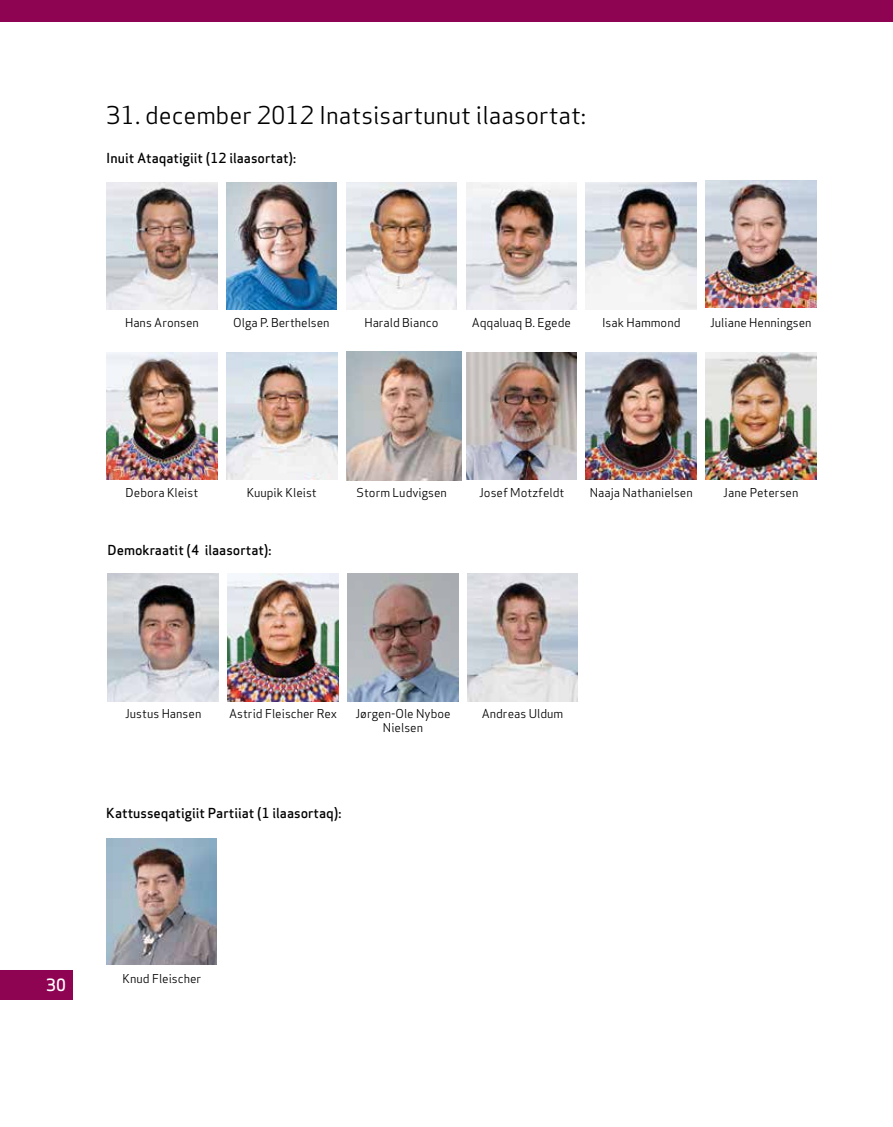
<style>
.page{position:relative;width:893px;height:1127px;background:#fff}
.page>*{position:absolute;margin:0;border:0;box-sizing:border-box;transform-origin:0 0}
.t1{font:24px "Apex Sans";color:#000}
.t2{font:500 16.5px "Apex Sans";color:#fff}
.t3{font:500 13.5px "Apex Sans";color:#000}
.t4{font:12px "Apex Sans";color:#000}
</style>
<div class="page">
<div style="left:0;top:0;width:893px;height:21px;background:#8e0352"></div>
<div style="left:0;top:969px;width:72px;height:30px;background:#8e0352"></div>
<img style="left:705px;top:352px;width:111px;height:128px">
<img style="left:466px;top:182px;width:111px;height:128px">
<img style="left:107px;top:182px;width:110px;height:128px">
<img style="left:107px;top:352px;width:110px;height:128px">
<img style="left:586px;top:352px;width:110px;height:128px">
<img style="left:705px;top:180px;width:111px;height:128px">
<img style="left:226px;top:182px;width:111px;height:128px">
<img style="left:586px;top:182px;width:110px;height:128px">
<img style="left:346px;top:182px;width:111px;height:128px">
<img style="left:227px;top:352px;width:110px;height:128px">
<img style="left:466px;top:352px;width:111px;height:128px">
<img style="left:347px;top:352px;width:115px;height:129px">
<img style="left:106px;top:839px;width:110px;height:126px">
<img style="left:467px;top:574px;width:111px;height:127px">
<img style="left:348px;top:574px;width:110px;height:127px">
<img style="left:108px;top:574px;width:110px;height:127px">
<img style="left:228px;top:574px;width:110px;height:127px">
<h1 class="t1" style="left:106px;top:96px;width:481px">31. december 2012 Inatsisartunut ilaasortat:</h1>
<p class="t3" style="left:106px;top:146px;width:191px">I nuit Ataqatigiit (12 ilaasortat):</p>
<p class="t4" style="left:125px;top:312px;width:75px">Hans Aronsen</p>
<p class="t4" style="left:472px;top:312px;width:101px">Aqqaluaq B. Egede</p>
<p class="t4" style="left:233px;top:312px;width:98px">Olga P. Berthelsen</p>
<p class="t4" style="left:364px;top:312px;width:76px">Harald Bianco</p>
<p class="t4" style="left:602px;top:312px;width:80px">Isak Hammond</p>
<p class="t4" style="left:710px;top:312px;width:103px">Juliane Henningsen</p>
<p class="t4" style="left:247px;top:482px;width:71px">Kuupik Kleist</p>
<p class="t4" style="left:357px;top:482px;width:92px">Storm Ludvigsen</p>
<p class="t4" style="left:479px;top:482px;width:87px">Josef Motzfeldt</p>
<p class="t4" style="left:126px;top:482px;width:74px">Debora Kleist</p>
<p class="t4" style="left:590px;top:482px;width:105px">Naaja Nathanielsen</p>
<p class="t3" style="left:108px;top:538px;width:166px">Demokraatit (4 ilaasortat):</p>
<p class="t4" style="left:723px;top:482px;width:77px">Jane Petersen</p>
<p class="t4" style="left:125px;top:704px;width:78px">Justus Hansen</p>
<p class="t4" style="left:229px;top:704px;width:109px">Astrid Fleischer Rex</p>
<p class="t4" style="left:355px;top:704px;width:97px">Jørgen-Ole Nyboe</p>
<p class="t4" style="left:482px;top:704px;width:83px">Andreas Uldum</p>
<p class="t4" style="left:383px;top:718px;width:42px">Nielsen</p>
<p class="t3" style="left:106px;top:801px;width:237px">Kattusseqatigiit Partiiat (1 ilaasortaq):</p>
<h2 class="t2" style="left:46px;top:970px;width:21px">30</h2>
<p class="t4" style="left:123px;top:968px;width:80px">Knud Fleischer</p>
</div>
